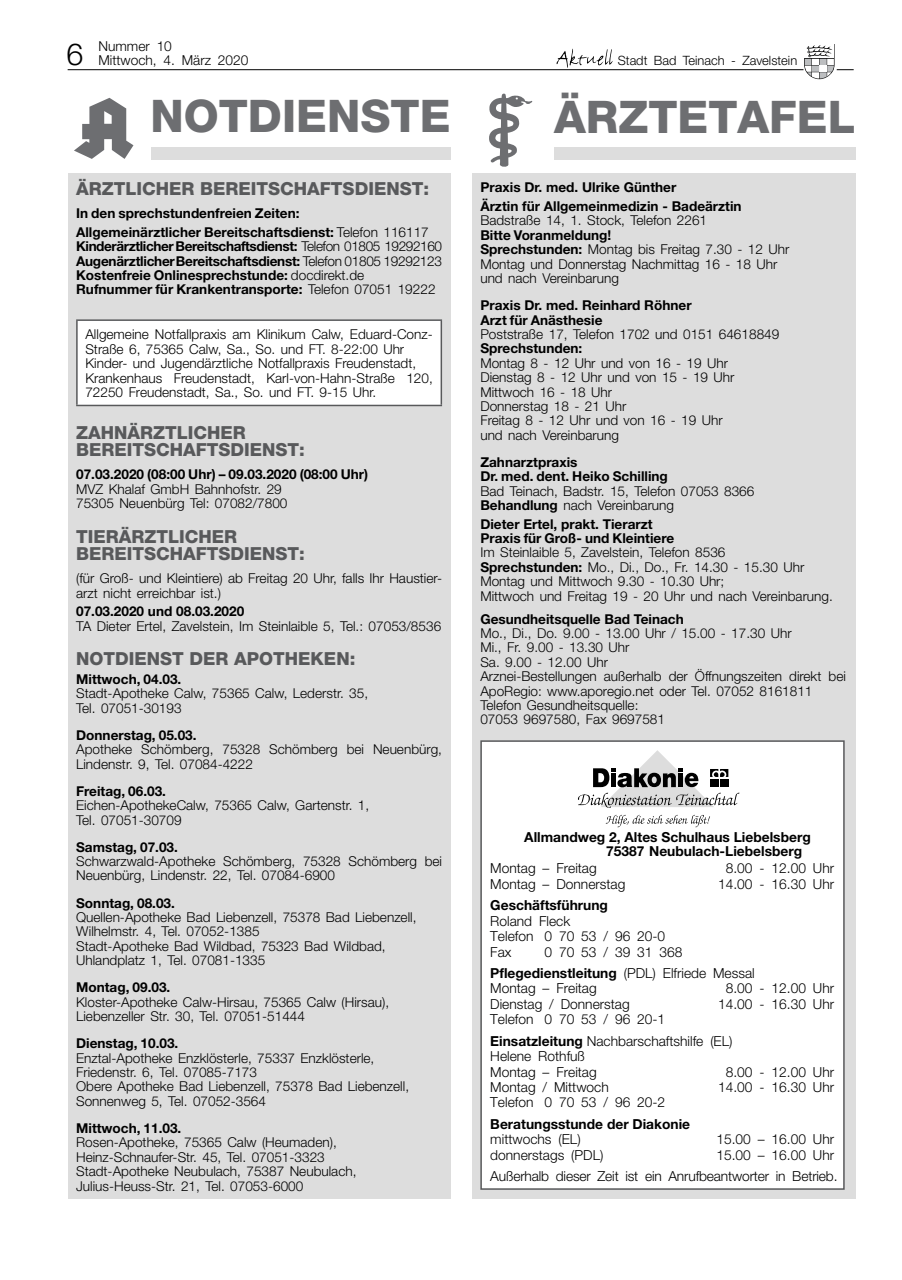
<style>
.page{position:relative;width:902px;height:1280px;background:#fff}
.page>*{position:absolute;margin:0;border:0;box-sizing:border-box;transform-origin:0 0}
.t1{font:800 45px "Helvetica Neue";color:#6d6e71}
.t2{font:300 30.3px "Helvetica Neue";color:#000}
.t3{font:800 18px/17.5px "Helvetica Neue";color:#58595b}
.t4{font:300 13.8px/15.5px "Helvetica Neue";color:#000}
.t5{font:700 13.8px/14.7px "Helvetica Neue";color:#000}
.t6{font:300 13.65px/14.4px "Helvetica Neue";color:#000}
.t7{font:700 13.65px/14.4px "Helvetica Neue";color:#000}
.t8{font:700 13.65px/14.4px "Helvetica Neue";letter-spacing:-.02em;color:#000}
.t9{font:300 12.9px "Helvetica Neue";color:#000}
.s1{font-weight:300}
.s2{font-weight:700}
</style>
<div class="page">
<svg style="left:556px;top:49px;width:57px;height:19px"></svg>
<hr style="left:68px;top:69px;width:735px;height:1px;background:#000">
<svg style="left:804px;top:44px;width:49px;height:35px"></svg>
<div style="left:68px;top:173px;width:382px;height:1026px;background:#ddd"></div>
<div style="left:472px;top:173px;width:383px;height:1026px;background:#ddd"></div>
<div style="left:77px;top:320px;width:364px;height:85px;background:#fff"></div>
<hr style="left:76px;top:319px;width:366px;height:2px;background:#58595b">
<hr style="left:76px;top:321px;width:2px;height:84px;background:#58595b">
<hr style="left:440px;top:321px;width:2px;height:84px;background:#58595b">
<hr style="left:76px;top:405px;width:366px;height:1px;background:#58595b">
<div style="left:481px;top:741px;width:362px;height:448px;background:#fff"></div>
<div style="left:480px;top:740px;width:364px;height:450px;border:2px solid #58595b"></div>
<svg style="left:578px;top:750px;width:161px;height:58px"></svg>
<svg style="left:605px;top:815px;width:105px;height:12px"></svg>
<svg style="left:74px;top:98px;width:59px;height:61px"></svg>
<div style="left:151px;top:147px;width:299px;height:13px;background:#ddd"></div>
<svg style="left:489px;top:94px;width:43px;height:73px"></svg>
<div style="left:554px;top:148px;width:301px;height:12px;background:#ddd"></div>
<h2 class="t2" style="left:66px;top:36px;width:18px">6</h2>
<p class="t6" style="left:98px;top:39px;width:152px;line-height:13.5px">Nummer 10<br>Mittwoch, 4. März 2020</p>
<p class="t9" style="left:617px;top:52px;width:181px">Stadt Bad Teinach - Zavelstein</p>
<h1 class="t1" style="left:150px;top:89px;width:302px">NOTDIENSTE</h1>
<h1 class="t1" style="left:554px;top:90px;width:302px">ÄRZTETAFEL</h1>
<h3 class="t3" style="left:76px;top:180px;width:354px">ÄRZTLICHER BEREITSCHAFTSDIENST:</h3>
<p class="t7" style="left:76px;top:204px;width:354px;line-height:18.6px">In den sprechstundenfreien Zeiten:<br>Allgemeinärztlicher Bereitschaftsdienst: <span class="s1">Telefon 116117</span></p>
<p class="t8" style="left:76px;top:239px;width:367px">Kinderärztlicher Bereitschaftsdienst: <span class="s1">Telefon 01805 19292160<br></span>Augenärztlicher Bereitschaftsdienst: <span class="s1">Telefon 01805 19292123<br></span>Kostenfreie Onlinesprechstunde: <span class="s1">docdirekt.de </span>Rufnummer für Krankentransporte: <span class="s1">Telefon 07051 19222</span></p>
<p class="t6" style="left:85px;top:327px;width:349px">Allgemeine Notfallpraxis am Klinikum Calw, Eduard-Conz-Straße 6, 75365 Calw, Sa., So. und FT. 8-22:00 Uhr Kinder- und Jugendärztliche Notfallpraxis Freudenstadt, Krankenhaus Freudenstadt, Karl-von-Hahn-Straße 120, 72250 Freudenstadt, Sa., So. und FT. 9-15 Uhr.</p>
<h3 class="t3" style="left:76px;top:423px;width:230px">ZAHNÄRZTLICHER<br>BEREITSCHAFTSDIENST:</h3>
<p class="t7" style="left:76px;top:467px;width:293px">07.03.2020 (08:00 Uhr) – 09.03.2020 (08:00 Uhr)</p>
<p class="t6" style="left:76px;top:481px;width:213px">MVZ Khalaf GmbH Bahnhofstr. 29<br>75305 Neuenbürg Tel: 07082/7800</p>
<h3 class="t3" style="left:76px;top:527px;width:230px">TIERÄRZTLICHER<br>BEREITSCHAFTSDIENST:</h3>
<p class="t6" style="left:76px;top:571px;width:367px">(für Groß- und Kleintiere) ab Freitag 20 Uhr, falls Ihr Haustier&shy;arzt nicht erreichbar ist.)</p>
<p class="t7" style="left:76px;top:604px;width:170px">07.03.2020 und 08.03.2020</p>
<p class="t6" style="left:76px;top:618px;width:366px">TA Dieter Ertel, Zavelstein, Im Steinlaible 5, Tel.: 07053/8536</p>
<h3 class="t3" style="left:76px;top:650px;width:281px">NOTDIENST DER APOTHEKEN:</h3>
<p class="t7" style="left:76px;top:671px;width:107px">Mittwoch, 04.03.</p>
<p class="t6" style="left:76px;top:686px;width:293px">Stadt-Apotheke Calw, 75365 Calw, Lederstr. 35,<br>Tel. 07051-30193</p>
<p class="t7" style="left:76px;top:727px;width:122px">Donnerstag, 05.03.</p>
<p class="t6" style="left:76px;top:742px;width:367px">Apotheke Schömberg, 75328 Schömberg bei Neuenbürg,<br>Lindenstr. 9, Tel. 07084-4222</p>
<p class="t7" style="left:76px;top:783px;width:91px">Freitag, 06.03.</p>
<p class="t6" style="left:76px;top:798px;width:294px">Eichen-ApothekeCalw, 75365 Calw, Gartenstr. 1,<br>Tel. 07051-30709</p>
<p class="t7" style="left:76px;top:839px;width:103px">Samstag, 07.03.</p>
<p class="t6" style="left:76px;top:854px;width:367px">Schwarzwald-Apotheke Schömberg, 75328 Schömberg bei<br>Neuenbürg, Lindenstr. 22, Tel. 07084-6900</p>
<p class="t7" style="left:76px;top:895px;width:100px">Sonntag, 08.03.</p>
<p class="t6" style="left:76px;top:910px;width:342px">Quellen-Apotheke Bad Liebenzell, 75378 Bad Liebenzell, Wilhelmstr. 4, Tel. 07052-1385<br>Stadt-Apotheke Bad Wildbad, 75323 Bad Wildbad, Uhlandplatz 1, Tel. 07081-1335</p>
<p class="t7" style="left:76px;top:980px;width:96px">Montag, 09.03.</p>
<p class="t6" style="left:76px;top:994px;width:314px">Kloster-Apotheke Calw-Hirsau, 75365 Calw (Hirsau),<br>Liebenzeller Str. 30, Tel. 07051-51444</p>
<p class="t7" style="left:76px;top:1036px;width:104px">Dienstag, 10.03.</p>
<p class="t6" style="left:76px;top:1050px;width:334px">Enztal-Apotheke Enzklösterle, 75337 Enzklösterle, Friedenstr. 6, Tel. 07085-7173<br>Obere Apotheke Bad Liebenzell, 75378 Bad Liebenzell, Sonnenweg 5, Tel. 07052-3564</p>
<p class="t7" style="left:76px;top:1121px;width:107px">Mittwoch, 11.03.</p>
<p class="t6" style="left:76px;top:1135px;width:282px">Rosen-Apotheke, 75365 Calw (Heumaden), Heinz-Schnaufer-Str. 45, Tel. 07051-3323<br>Stadt-Apotheke Neubulach, 75387 Neubulach, Julius-Heuss-Str. 21, Tel. 07053-6000</p>
<p class="t7" style="left:480px;top:178px;width:263px;line-height:18.6px">Praxis Dr. med. Ulrike Günther<br>Ärztin für Allgemeinmedizin - Badeärztin</p>
<p class="t6" style="left:480px;top:213px;width:228px">Badstraße 14, 1. Stock, Telefon 2261</p>
<p class="t6" style="left:480px;top:227px;width:310px"><span class="s2">Bitte Voranmeldung!<br>Sprechstunden:</span> Montag bis Freitag 7.30 - 12 Uhr Montag und Donnerstag Nachmittag 16 - 18 Uhr und nach Vereinbarung</p>
<p class="t7" style="left:480px;top:298px;width:213px">Praxis Dr. med. Reinhard Röhner<br>Arzt für Anästhesie</p>
<p class="t6" style="left:480px;top:327px;width:300px">Poststraße 17, Telefon 1702 und 0151 64618849</p>
<p class="t7" style="left:480px;top:341px;width:103px">Sprechstunden:</p>
<p class="t6" style="left:480px;top:355px;width:255px">Montag 8 - 12 Uhr und von 16 - 19 Uhr<br>Dienstag 8 - 12 Uhr und von 15 - 19 Uhr<br>Mittwoch 16 - 18 Uhr<br>Donnerstag 18 - 21 Uhr<br>Freitag 8 - 12 Uhr und von 16 - 19 Uhr und nach Vereinbarung</p>
<p class="t7" style="left:480px;top:454px;width:189px">Zahnarztpraxis<br>Dr. med. dent. Heiko Schilling</p>
<p class="t6" style="left:480px;top:483px;width:275px">Bad Teinach, Badstr. 15, Telefon 07053 8366<br><span class="s2">Behandlung</span> nach Vereinbarung</p>
<p class="t7" style="left:480px;top:516px;width:195px">Dieter Ertel, prakt. Tierarzt<br>Praxis für Groß- und Kleintiere</p>
<p class="t6" style="left:480px;top:545px;width:354px">Im Steinlaible 5, Zavelstein, Telefon 8536<br><span class="s2">Sprechstunden:</span> Mo., Di., Do., Fr. 14.30 - 15.30 Uhr Montag und Mittwoch 9.30 - 10.30 Uhr;<br>Mittwoch und Freitag 19 - 20 Uhr und nach Vereinbarung.</p>
<p class="t7" style="left:480px;top:611px;width:205px">Gesundheitsquelle Bad Teinach</p>
<p class="t6" style="left:480px;top:626px;width:367px">Mo., Di., Do. 9.00 - 13.00 Uhr / 15.00 - 17.30 Uhr<br>Mi., Fr. 9.00 - 13.30 Uhr<br>Sa. 9.00 - 12.00 Uhr<br>Arznei-Bestellungen außerhalb der Öffnungszeiten direkt bei ApoRegio: www.aporegio.net oder Tel. 07052 8161811<br>Telefon Gesundheitsquelle:<br>07053 9697580, Fax 9697581</p>
<p class="t5" style="left:606px;top:829px;width:206px;text-indent:-82px">Allmandweg 2, Altes Schulhaus Liebelsberg<br>75387 Neubulach-Liebelsberg</p>
<p class="t4" style="left:490px;top:860px;width:108px">Montag – Freitag</p>
<p class="t4" style="left:725px;top:860px;width:110px">8.00 - 12.00 Uhr</p>
<p class="t4" style="left:490px;top:876px;width:136px">Montag – Donnerstag</p>
<p class="t4" style="left:718px;top:876px;width:117px">14.00 - 16.30 Uhr</p>
<p class="t5" style="left:490px;top:898px;width:119px">Geschäftsführung</p>
<p class="t4" style="left:490px;top:913px;width:176px">Roland Fleck<br>Telefon 0 70 53 / 96 20-0<br>Fax</p>
<p class="t4" style="left:490px;top:941px;width:266px;line-height:21.5px;text-indent:54px">0 70 53 / 39 31 368<br><span class="s2">Pflegedienstleitung</span> (PDL) Elfriede Messal</p>
<p class="t4" style="left:490px;top:980px;width:108px">Montag – Freitag</p>
<p class="t4" style="left:725px;top:980px;width:110px">8.00 - 12.00 Uhr</p>
<p class="t4" style="left:490px;top:996px;width:141px">Dienstag / Donnerstag</p>
<p class="t4" style="left:718px;top:996px;width:117px">14.00 - 16.30 Uhr</p>
<p class="t4" style="left:490px;top:1008px;width:244px;line-height:21.5px">Telefon 0 70 53 / 96 20-1<br><span class="s2">Einsatzleitung</span> Nachbarschaftshilfe (EL)</p>
<p class="t4" style="left:490px;top:1048px;width:108px">Helene Rothfuß<br>Montag – Freitag</p>
<p class="t4" style="left:725px;top:1064px;width:110px">8.00 - 12.00 Uhr</p>
<p class="t4" style="left:490px;top:1079px;width:120px">Montag / Mittwoch</p>
<p class="t4" style="left:718px;top:1079px;width:117px">14.00 - 16.30 Uhr</p>
<p class="t4" style="left:490px;top:1094px;width:176px">Telefon 0 70 53 / 96 20-2</p>
<p class="t5" style="left:490px;top:1116px;width:201px">Beratungsstunde der Diakonie</p>
<p class="t4" style="left:490px;top:1131px;width:92px">mittwochs (EL)</p>
<p class="t4" style="left:716px;top:1131px;width:119px">15.00 – 16.00 Uhr</p>
<p class="t4" style="left:490px;top:1147px;width:115px">donnerstags (PDL)</p>
<p class="t4" style="left:490px;top:1144px;width:349px;line-height:21.5px;text-align:right">15.00 – 16.00 Uhr<br>Außerhalb dieser Zeit ist ein Anrufbeantworter in Betrieb.</p>
</div>
